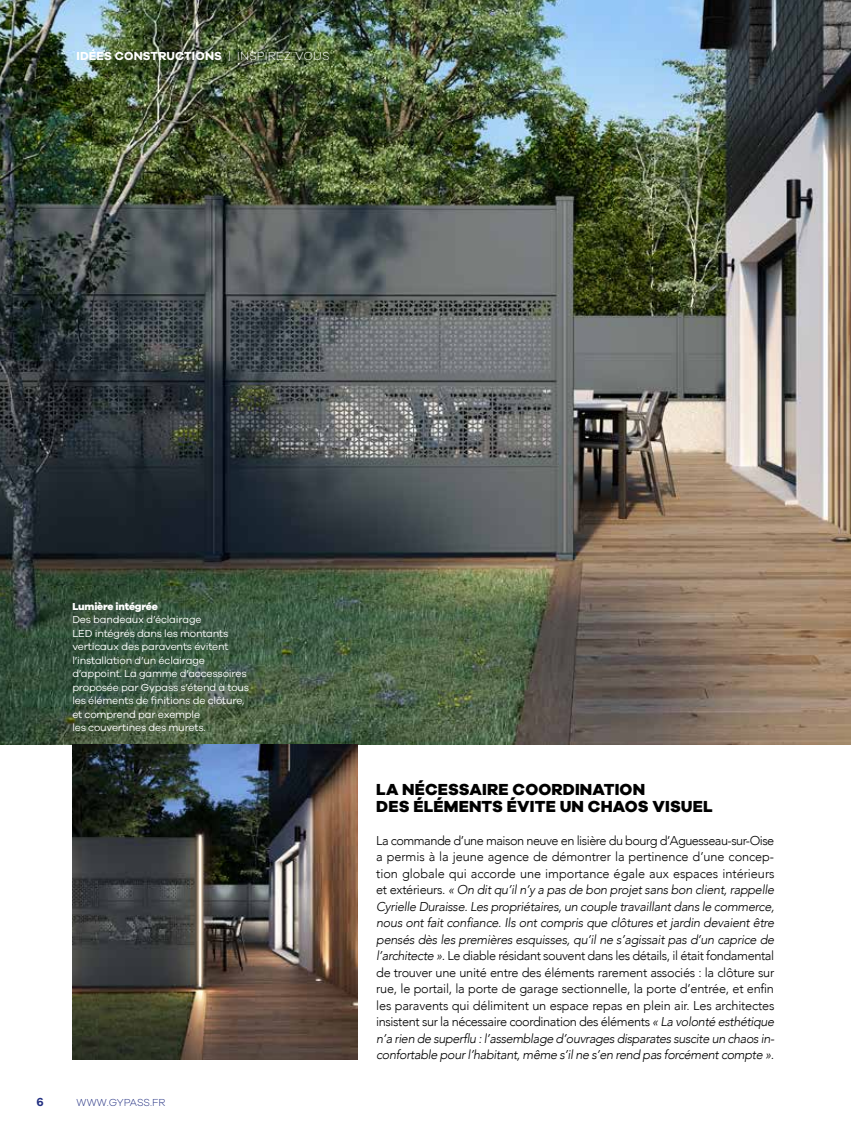
<style>
.page{position:relative;width:851px;height:1136px;background:#fff}
.page>*{position:absolute;margin:0;border:0;box-sizing:border-box;transform-origin:0 0}
.t1{font:800 16.5px/16.5px "Galano Grotesque";letter-spacing:.01em;color:#000}
.t2{font:300 12.75px/16.5px "Avenir";letter-spacing:-.03em;color:#000;text-align:justify}
.t3{font:700 12px "Galano Grotesque";letter-spacing:.01em;color:#fff}
.t4{font:600 12px "Galano Grotesque";color:#212e81}
.t5{font:10.5px/13.5px "Galano Grotesque";letter-spacing:-.02em;color:#fff}
.t6{font:800 10.5px "Galano Grotesque";letter-spacing:-.02em;color:#fff}
.t7{font:300 10.5px "Galano Grotesque";letter-spacing:.01em;color:#212e81}
.s1{font-weight:300}
.s2{font-style:italic}
</style>
<div class="page">
<img style="left:0;top:0;width:850px;height:744px">
<img style="left:72px;top:744px;width:285px;height:315px">
<p class="t3" style="left:77px;top:48px;width:254px">IDÉES CONSTRUCTIONS <span class="s1">| INSPIREZ-VOUS</span></p>
<p class="t6" style="left:72px;top:599px;width:87px">Lumière intégrée</p>
<p class="t5" style="left:72px;top:612px;width:178px">Des bandeaux d’éclairage<br>LED intégrés dans les montants verticaux des paravents évitent l’installation d’un éclairage d’appoint. La gamme d’accessoires proposée par Gypass s’étend à tous les éléments de finitions de clôture, et comprend par exemple<br>les couvertines des murets.</p>
<p class="t4" style="left:36px;top:1094px;width:9px">6</p>
<p class="t7" style="left:77px;top:1096px;width:90px">WWW.GYPASS.FR</p>
<p class="t1" style="left:376px;top:780px;width:338px">LA NÉCESSAIRE COORDINATION<br>DES ÉLÉMENTS ÉVITE UN CHAOS VISUEL</p>
<p class="t2" style="left:376px;top:832px;width:400px">La commande d’une maison neuve en lisière du bourg d’Aguesseau-sur-Oise a permis à la jeune agence de démontrer la pertinence d’une concep&shy;tion globale qui accorde une importance égale aux espaces intérieurs et extérieurs. <span class="s2">« On dit qu’il n’y a pas de bon projet sans bon client, rappelle Cyrielle Duraisse. Les propriétaires, un couple travaillant dans le commerce, nous ont fait confiance. Ils ont compris que clôtures et jardin devaient être pensés dès les premières esquisses, qu’il ne s’agissait pas d’un caprice de l’architecte ».</span> Le diable résidant souvent dans les détails, il était fondamental de trouver une unité entre des éléments rarement associés : la clôture sur rue, le portail, la porte de garage sectionnelle, la porte d’entrée, et enfin les paravents qui délimitent un espace repas en plein air. Les architectes insistent sur la nécessaire coordination des éléments <span class="s2">« La volonté esthétique n’a rien de superflu : l’assemblage d’ouvrages disparates suscite un chaos in&shy;confortable pour l’habitant, même s’il ne s’en rend pas forcément compte ».</span></p>
</div>
